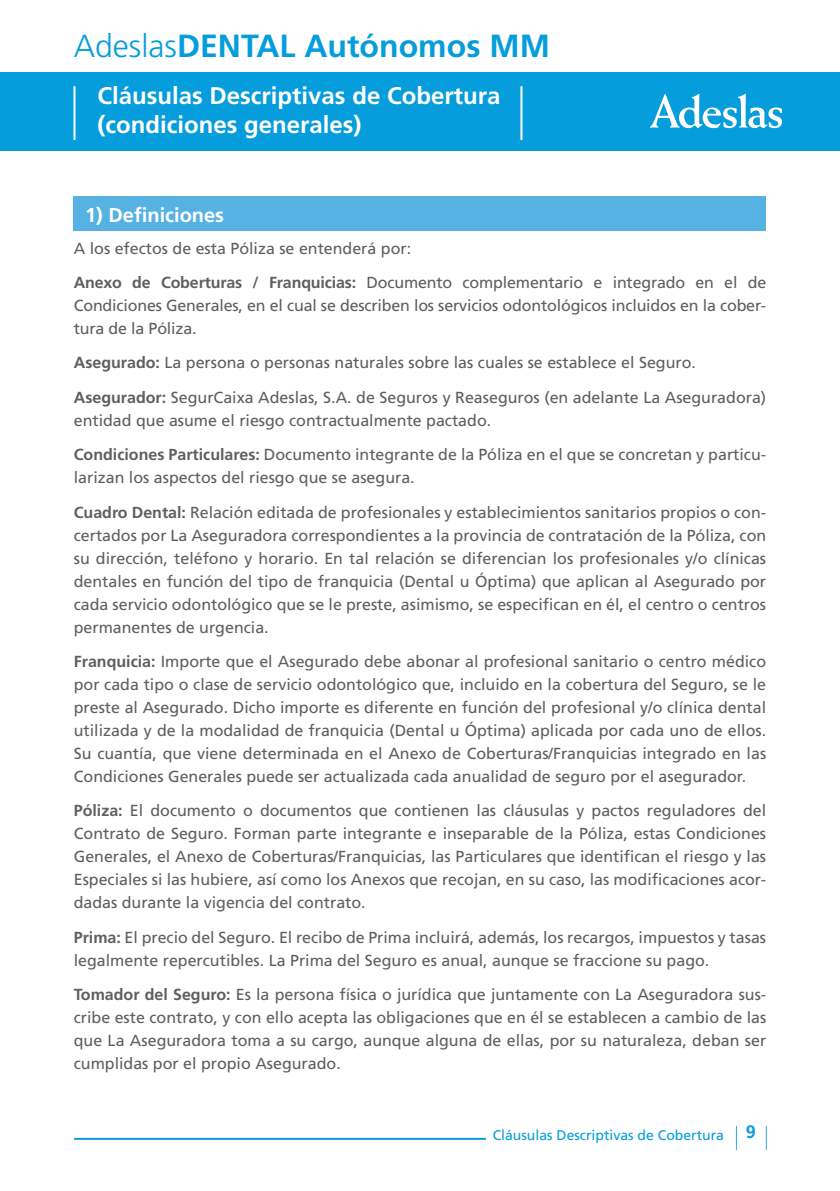
<style>
.page{position:relative;width:840px;height:1191px;background:#fff}
.page>*{position:absolute;margin:0;border:0;box-sizing:border-box;transform-origin:0 0}
.t1{font:700 32px "Frutiger";color:#069ddc}
.t2{font:700 24px/28.8px "Frutiger";color:#fff}
.t3{font:700 20px "Frutiger";color:#fff}
.t4{font:16px/23px "Frutiger";color:#5f5f62}
.t5{font:14px "Frutiger";color:#069ddc}
.s1{font-weight:300}
.s2{font-weight:700}
</style>
<div class="page">
<hr style="left:74px;top:1137px;width:411px;height:2px;background:#069ddc">
<svg style="left:765px;top:1126px;width:1px;height:24px"></svg>
<svg style="left:735px;top:1126px;width:1px;height:24px"></svg>
<div style="left:0;top:72px;width:839px;height:78px;background:#069ddc"></div>
<hr style="left:73px;top:86px;width:2px;height:54px;background:#fff">
<hr style="left:520px;top:86px;width:2px;height:54px;background:#fff">
<svg style="left:650px;top:94px;width:131px;height:34px"></svg>
<div style="left:74px;top:197px;width:691px;height:34px;background:#57b2e4"></div>
<h1 class="t1" style="left:74px;top:27px;width:477px"><span class="s1">Adeslas</span>DENTAL Autónomos MM</h1>
<h2 class="t2" style="left:97px;top:82px;width:404px">Cláusulas Descriptivas de Cobertura (condiciones generales)</h2>
<p class="t3" style="left:85px;top:203px;width:140px">1) Definiciones</p>
<p class="t4" style="left:74px;top:231px;width:693px;line-height:34.4px">A los efectos de esta Póliza se entenderá por:<br><span class="s2">Anexo de Coberturas / Franquicias:</span> Documento complementario e integrado en el de</p>
<p class="t4" style="left:74px;top:294px;width:693px">Condiciones Generales, en el cual se describen los servicios odontológicos incluidos en la cober&shy;tura de la Póliza.</p>
<p class="t4" style="left:74px;top:346px;width:693px;line-height:34.4px"><span class="s2">Asegurado:</span> La persona o personas naturales sobre las cuales se establece el Seguro.<br><span class="s2">Asegurador:</span> SegurCaixa Adeslas, S.A. de Seguros y Reaseguros (en adelante La Aseguradora)</p>
<p class="t4" style="left:74px;top:403px;width:693px;line-height:34.4px">entidad que asume el riesgo contractualmente pactado.<br><span class="s2">Condiciones Particulares:</span> Documento integrante de la Póliza en el que se concretan y particu-</p>
<p class="t4" style="left:74px;top:460px;width:693px;line-height:34.4px">larizan los aspectos del riesgo que se asegura.<br><span class="s2">Cuadro Dental:</span> Relación editada de profesionales y establecimientos sanitarios propios o con-</p>
<p class="t4" style="left:74px;top:523px;width:693px;text-align:justify">certados por La Aseguradora correspondientes a la provincia de contratación de la Póliza, con su dirección, teléfono y horario. En tal relación se diferencian los profesionales y/o clínicas dentales en función del tipo de franquicia (Dental u Óptima) que aplican al Asegurado por cada servicio odontológico que se le preste, asimismo, se especifican en él, el centro o centros permanentes de urgencia.</p>
<p class="t4" style="left:74px;top:650px;width:693px;text-align:justify"><span class="s2">Franquicia:</span> Importe que el Asegurado debe abonar al profesional sanitario o centro médico por cada tipo o clase de servicio odontológico que, incluido en la cobertura del Seguro, se le preste al Asegurado. Dicho importe es diferente en función del profesional y/o clínica dental utilizada y de la modalidad de franquicia (Dental u Óptima) aplicada por cada uno de ellos.<br>Su cuantía, que viene determinada en el Anexo de Coberturas/Franquicias integrado en las Condiciones Generales puede ser actualizada cada anualidad de seguro por el asegurador.</p>
<p class="t4" style="left:74px;top:799px;width:693px;text-align:justify"><span class="s2">Póliza:</span> El documento o documentos que contienen las cláusulas y pactos reguladores del Contrato de Seguro. Forman parte integrante e inseparable de la Póliza, estas Condiciones Generales, el Anexo de Coberturas/Franquicias, las Particulares que identifican el riesgo y las Especiales si las hubiere, así como los Anexos que recojan, en su caso, las modificaciones acor&shy;dadas durante la vigencia del contrato.</p>
<p class="t4" style="left:74px;top:925px;width:693px"><span class="s2">Prima:</span> El precio del Seguro. El recibo de Prima incluirá, además, los recargos, impuestos y tasas legalmente repercutibles. La Prima del Seguro es anual, aunque se fraccione su pago.</p>
<p class="t4" style="left:74px;top:983px;width:693px;text-align:justify"><span class="s2">Tomador del Seguro:</span> Es la persona física o jurídica que juntamente con La Aseguradora sus&shy;cribe este contrato, y con ello acepta las obligaciones que en él se establecen a cambio de las que La Aseguradora toma a su cargo, aunque alguna de ellas, por su naturaleza, deban ser cumplidas por el propio Asegurado.</p>
<p class="t5" style="left:492px;top:1127px;width:265px">Cláusulas Descriptivas de Cobertura <sup>9</sup></p>
</div>
